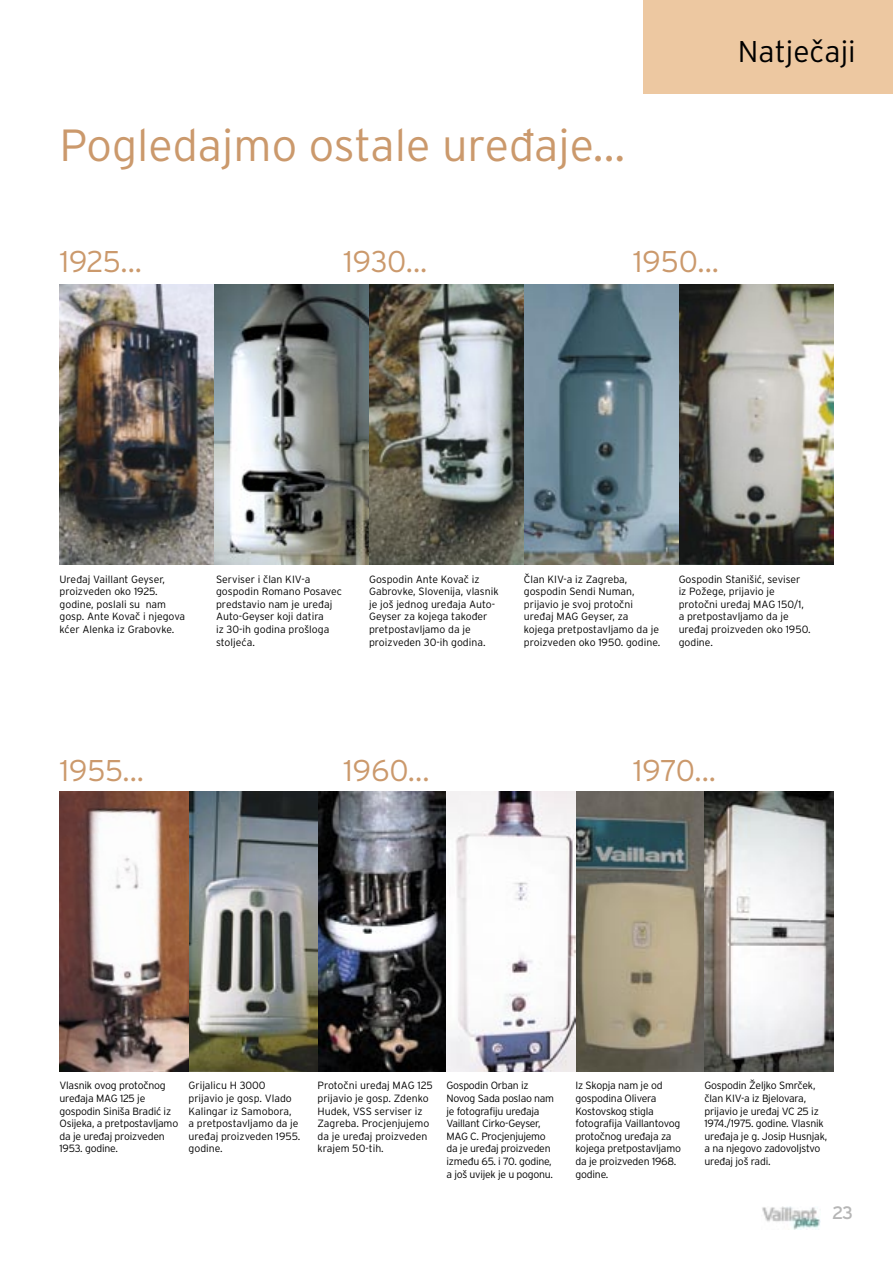
<style>
.page{position:relative;width:893px;height:1263px;background:#fff}
.page>*{position:absolute;margin:0;border:0;box-sizing:border-box;transform-origin:0 0}
.t1{font:300 45px "Interstate OT";color:#cb996c}
.t2{font:300 30px "Interstate OT";letter-spacing:-.005em;color:#cb996c}
.t3{font:300 30px "Interstate OT";color:#000}
.t4{font:18px "Interstate OT";color:#b6b6b6}
.t5{font:300 10.5px/12.6px "Interstate OT";letter-spacing:-.015em;color:#000}
</style>
<div class="page">
<img style="left:762px;top:1206px;width:58px;height:23px">
<div style="left:643px;top:0;width:250px;height:94px;background:#edc8a1"></div>
<img style="left:60px;top:285px;width:154px;height:280px">
<img style="left:214px;top:285px;width:619px;height:280px">
<img style="left:60px;top:792px;width:773px;height:279px">
<h1 class="t1" style="left:60px;top:120px;width:567px">Pogledajmo ostale uređaje...</h1>
<h2 class="t3" style="left:738px;top:34px;width:119px">Natječaji</h2>
<h2 class="t2" style="left:60px;top:244px;width:84px">1925...</h2>
<h2 class="t2" style="left:343px;top:244px;width:85px">1930...</h2>
<h2 class="t2" style="left:633px;top:244px;width:87px">1950...</h2>
<p class="t5" style="left:60px;top:573px;width:127px">Uređaj Vaillant Geyser, proizveden oko 1925. godine, poslali su nam gosp. Ante Kovač i njegova kćer Alenka iz Grabovke.</p>
<p class="t5" style="left:216px;top:573px;width:128px">Serviser i član KIV-a gospodin Romano Posavec predstavio nam je uređaj<br>Auto-Geyser koji datira<br>iz 30-ih godina prošloga stoljeća.</p>
<p class="t5" style="left:524px;top:573px;width:138px">Član KIV-a iz Zagreba, gospodin Sendi Numan, prijavio je svoj protočni uređaj MAG Geyser, za kojega pretpostavljamo da je proizveden oko 1950. godine.</p>
<p class="t5" style="left:369px;top:573px;width:131px">Gospodin Ante Kovač iz<br>Gabrovke, Slovenija, vlasnik je još jednog uređaja Auto-<br>Geyser za kojega također pretpostavljamo da je proizveden 30-ih godina.</p>
<p class="t5" style="left:679px;top:573px;width:134px">Gospodin Stanišić, seviser iz Požege, prijavio je protočni uređaj MAG 150/1, a pretpostavljamo da je uređaj proizveden oko 1950. godine.</p>
<h2 class="t2" style="left:60px;top:753px;width:86px">1955...</h2>
<h2 class="t2" style="left:343px;top:753px;width:88px">1960...</h2>
<h2 class="t2" style="left:633px;top:753px;width:84px">1970...</h2>
<p class="t5" style="left:60px;top:1079px;width:120px">Vlasnik ovog protočnog uređaja MAG 125 je gospodin Siniša Bradić iz<br>Osijeka, a pretpostavljamo da je uređaj proizveden<br>1953. godine.</p>
<p class="t5" style="left:317px;top:1079px;width:117px">Protočni uređaj MAG 125 prijavio je gosp. Zdenko<br>Hudek, VSS serviser iz<br>Zagreba. Procjenjujemo da je uređaj proizveden krajem 50-tih.</p>
<p class="t5" style="left:704px;top:1079px;width:124px">Gospodin Željko Smrček, član KIV-a iz Bjelovara, prijavio je uređaj VC 25 iz<br>1974./1975. godine. Vlasnik uređaja je g. Josip Husnjak, a na njegovo zadovoljstvo uređaj još radi.</p>
<p class="t5" style="left:189px;top:1079px;width:113px">Grijalicu H 3000 prijavio je gosp. Vlado<br>Kalingar iz Samobora,<br>a pretpostavljamo da je uređaj proizveden 1955. godine.</p>
<p class="t5" style="left:575px;top:1079px;width:107px">Iz Skopja nam je od gospodina Olivera<br>Kostovskog stigla fotografija Vaillantovog protočnog uređaja za kojega pretpostavljamo da je proizveden 1968. godine.</p>
<p class="t5" style="left:446px;top:1079px;width:109px">Gospodin Orban iz<br>Novog Sada poslao nam je fotografiju uređaja<br>Vaillant Cirko-Geyser,<br>MAG C. Procjenjujemo da je uređaj proizveden između 65. i 70. godine, a još uvijek je u pogonu.</p>
<h3 class="t4" style="left:832px;top:1202px;width:23px">23</h3>
</div>
